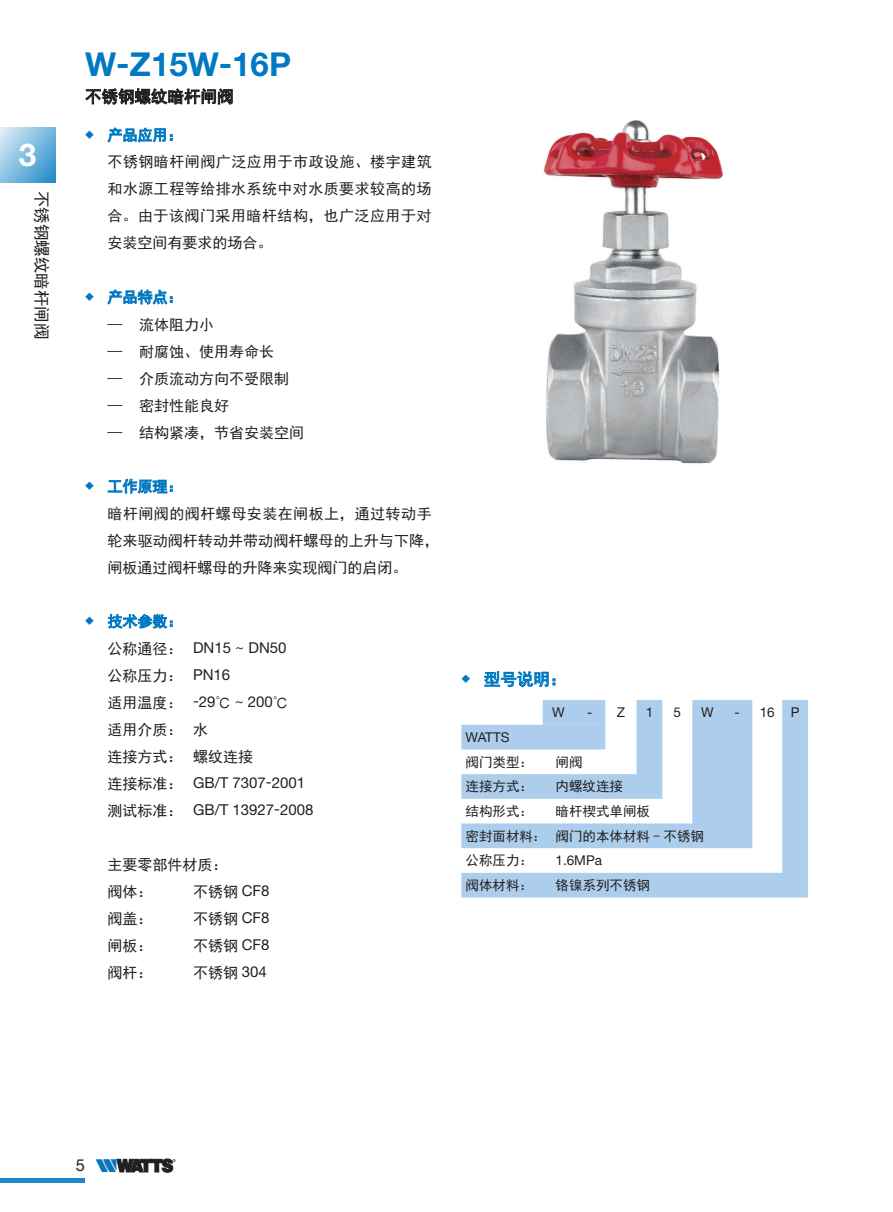
<style>
.page{position:relative;width:893px;height:1212px;background:#fff}
.page>*{position:absolute;margin:0;border:0;box-sizing:border-box;transform-origin:0 0}
.t1{font:700 33px "Helvetica Neue LT Std";color:#0079c2}
.t2{font:700 31.5px "Helvetica Neue LT Std";color:#fff}
.t3{font:16.5px "Sim Hei";color:#231f20}
.正文{font:16.5px "Sim Hei";color:#0079c2}
.t4{font:16.5px "Helvetica Neue LT Std";color:#231f20}
.正文-2{font:15px/27px "Sim Hei";color:#231f20;text-align:justify}
.正文-3{font:15px "Helvetica Neue LT Std";color:#231f20}
.正文-4{font:15px "Sim Hei";color:#0079c2}
.t5{font:13.5px "Sim Hei";color:#231f20}
.t6{font:13.5px "Helvetica Neue LT Std";color:#231f20}
.s1{font-size:9px}
.s2{font-family:"Sim Hei"}
.s3{font-family:"Helvetica Neue LT Std"}
</style>
<div class="page">
<svg style="left:0;top:128px;width:55px;height:55px;background:#80bce0"></svg>
<hr style="left:0;top:1178px;width:85px;height:4px;background:#1e89ca">
<svg style="left:85px;top:88px;width:148px;height:17px"></svg>
<svg style="left:107px;top:127px;width:66px;height:16px"></svg>
<svg style="left:107px;top:289px;width:66px;height:16px"></svg>
<svg style="left:108px;top:478px;width:65px;height:16px"></svg>
<svg style="left:107px;top:613px;width:66px;height:16px"></svg>
<svg style="left:484px;top:671px;width:71px;height:17px"></svg>
<svg style="left:461px;top:700px;width:347px;height:197px;fill:#accdeb"></svg>
<div style="left:461px;top:725px;width:144px;height:24px;background:#accdeb"></div>
<img style="left:543px;top:120px;width:180px;height:344px">
<svg style="left:96px;top:1159px;width:80px;height:13px"></svg>
<p class="t2" style="left:19px;top:135px;width:19px">3</p>
<p class="t3" style="left:50px;top:191px;width:150px;rotate:90deg">不锈钢螺纹暗杆闸阀</p>
<p class="t1" style="left:85px;top:44px;width:207px">W-Z15W-16P</p>
<p class="t3" style="left:85px;top:88px;width:150px">不锈钢螺纹暗杆闸阀</p>
<p class="正文-4" style="left:85px;top:128px;width:99px"><span class="s1">◆</span> 产品应用：</p>
<p class="正文-2" style="left:108px;top:149px;width:326px">不锈钢暗杆闸阀广泛应用于市政设施、楼宇建筑和水源工程等给排水系统中对水质要求较高的场合。由于该阀门采用暗杆结构，也广泛应用于对安装空间有要求的场合。</p>
<p class="正文-4" style="left:85px;top:290px;width:99px"><span class="s1">◆</span> 产品特点：</p>
<p class="正文-2" style="left:108px;top:311px;width:108px">— 流体阻力小</p>
<p class="正文-2" style="left:108px;top:338px;width:168px">— 耐腐蚀、使用寿命长</p>
<p class="正文-2" style="left:108px;top:365px;width:183px">— 介质流动方向不受限制</p>
<p class="正文-2" style="left:108px;top:392px;width:123px">— 密封性能良好</p>
<p class="正文-2" style="left:108px;top:419px;width:198px">— 结构紧凑，节省安装空间</p>
<p class="正文-4" style="left:85px;top:479px;width:99px"><span class="s1">◆</span> 工作原理：</p>
<p class="正文-2" style="left:108px;top:500px;width:333px;text-align:left">暗杆闸阀的阀杆螺母安装在闸板上，通过转动手轮来驱动阀杆转动并带动阀杆螺母的上升与下降，闸板通过阀杆螺母的升降来实现阀门的启闭。</p>
<p class="正文-4" style="left:85px;top:614px;width:99px"><span class="s1">◆</span> 技术参数：</p>
<p class="正文-3" style="left:108px;top:639px;width:180px"><span class="s2">公称通径：</span> DN15 ~ DN50</p>
<p class="正文-2" style="left:108px;top:662px;width:124px">公称压力： <span class="s3">PN16</span></p>
<p class="正文-2" style="left:108px;top:689px;width:182px">适用温度： <span class="s3">-29</span>℃ <span class="s3">~ 200</span>℃</p>
<p class="正文-2" style="left:108px;top:716px;width:102px">适用介质： 水</p>
<p class="正文-2" style="left:108px;top:743px;width:147px">连接方式： 螺纹连接</p>
<p class="正文-3" style="left:108px;top:774px;width:199px"><span class="s2">连接标准：</span> GB/T 7307-2001</p>
<p class="正文-3" style="left:108px;top:801px;width:207px"><span class="s2">测试标准：</span> GB/T 13927-2008</p>
<p class="正文-2" style="left:108px;top:851px;width:121px">主要零部件材质：</p>
<p class="正文-2" style="left:108px;top:878px;width:46px">阀体：</p>
<p class="正文-2" style="left:193px;top:878px;width:78px">不锈钢 <span class="s3">CF8</span></p>
<p class="正文-2" style="left:108px;top:905px;width:46px">阀盖：</p>
<p class="正文-2" style="left:193px;top:905px;width:78px">不锈钢 <span class="s3">CF8</span></p>
<p class="正文-2" style="left:108px;top:932px;width:46px">闸板：</p>
<p class="正文-2" style="left:193px;top:932px;width:78px">不锈钢 <span class="s3">CF8</span></p>
<p class="正文-2" style="left:108px;top:959px;width:46px">阀杆：</p>
<p class="正文-2" style="left:193px;top:959px;width:75px">不锈钢 <span class="s3">304</span></p>
<p class="正文" style="left:461px;top:671px;width:106px"><sup>◆</sup> 型号说明：</p>
<p class="t6" style="left:552px;top:704px;width:14px">W</p>
<p class="t6" style="left:587px;top:704px;width:7px">-</p>
<p class="t6" style="left:617px;top:704px;width:10px">Z</p>
<p class="t6" style="left:646px;top:704px;width:9px">1</p>
<p class="t6" style="left:674px;top:704px;width:9px">5</p>
<p class="t6" style="left:701px;top:704px;width:14px">W</p>
<p class="t6" style="left:735px;top:704px;width:7px">-</p>
<p class="t6" style="left:760px;top:704px;width:17px">16</p>
<p class="t6" style="left:791px;top:704px;width:10px">P</p>
<p class="t6" style="left:466px;top:729px;width:45px">WATTS</p>
<p class="t5" style="left:466px;top:755px;width:69px">阀门类型：</p>
<p class="t5" style="left:555px;top:755px;width:28px">闸阀</p>
<p class="t5" style="left:466px;top:780px;width:69px">连接方式：</p>
<p class="t5" style="left:555px;top:780px;width:69px">内螺纹连接</p>
<p class="t5" style="left:466px;top:804px;width:69px">结构形式：</p>
<p class="t5" style="left:555px;top:804px;width:96px">暗杆楔式单闸板</p>
<p class="t5" style="left:466px;top:829px;width:82px">密封面材料：</p>
<p class="t5" style="left:555px;top:829px;width:150px">阀门的本体材料 - 不锈钢</p>
<p class="t5" style="left:466px;top:854px;width:69px">公称压力：</p>
<p class="t6" style="left:555px;top:852px;width:48px">1.6MPa</p>
<p class="t5" style="left:466px;top:878px;width:69px">阀体材料：</p>
<p class="t5" style="left:555px;top:878px;width:96px">铬镍系列不锈钢</p>
<p class="t4" style="left:76px;top:1156px;width:11px">5</p>
</div>
